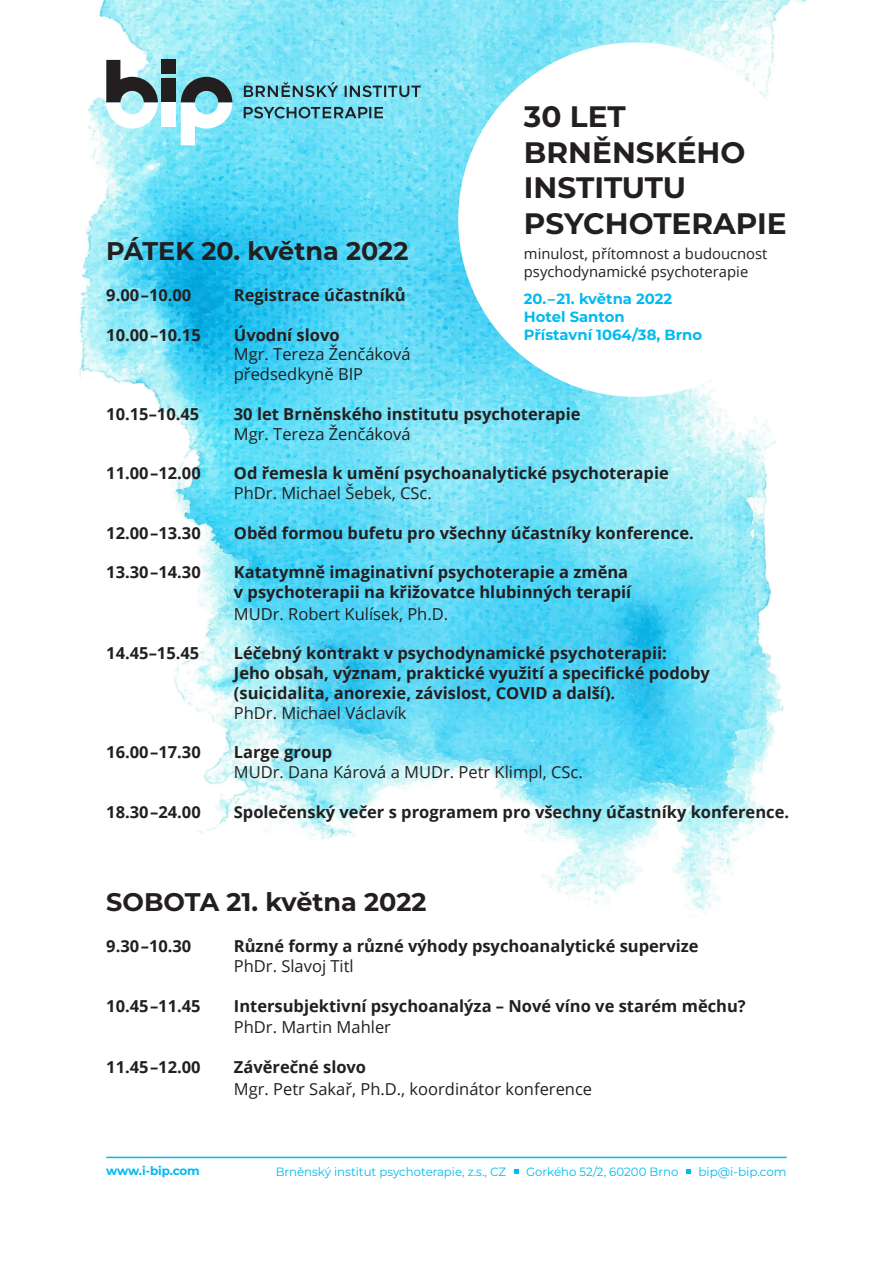
<style>
.page{position:relative;width:893px;height:1263px;background:#fff}
.page>*{position:absolute;margin:0;border:0;box-sizing:border-box;transform-origin:0 0}
.t1{font:700 29.55px "Montserrat";color:#231f20}
.t2{font:700 25.5px "Montserrat";color:#231f20}
.t3{font:700 16.5px "Open Sans";color:#231f20}
.t4{font:16.5px "Open Sans";color:#231f20}
.t5{font:14.85px "Open Sans";color:#231f20}
.t6{font:700 14.85px "Montserrat";color:#00baf1}
.t7{font:12px "Montserrat";color:#00baf1}
.t8{font:700 12px "Montserrat";letter-spacing:-.015em;color:#00baf1}
</style>
<div class="page">
<img style="left:79px;top:0;width:728px;height:1159px">
<svg style="left:244px;top:107px;width:139px;height:11px;background:#54919d"></svg>
<svg style="left:244px;top:82px;width:177px;height:15px;background:#64a8b5"></svg>
<div style="left:162px;top:78px;width:14px;height:25px;background:#231f20"></div>
<svg style="left:106px;top:60px;width:52px;height:68px"></svg>
<div style="left:162px;top:103px;width:14px;height:24px;background:#fff"></div>
<div style="left:162px;top:60px;width:14px;height:14px;background:#231f20"></div>
<svg style="left:181px;top:77px;width:51px;height:68px"></svg>
<div style="left:458px;top:42px;width:354px;height:355px;background:#fff;border-radius:50%"></div>
<svg style="left:514px;top:1169px;width:5px;height:5px"></svg>
<svg style="left:686px;top:1169px;width:5px;height:5px"></svg>
<hr style="left:106px;top:1157px;width:681px;height:1px;background:#00baf1">
<p class="t1" style="left:524px;top:96px;width:103px">30 LET</p>
<p class="t1" style="left:524px;top:131px;width:223px">BRNĚNSKÉHO</p>
<p class="t1" style="left:524px;top:167px;width:164px">INSTITUTU</p>
<p class="t1" style="left:524px;top:202px;width:264px">PSYCHOTERAPIE</p>
<p class="t5" style="left:524px;top:244px;width:245px">minulost, přítomnost a budoucnost</p>
<p class="t5" style="left:524px;top:262px;width:226px">psychodynamické psychoterapie</p>
<p class="t6" style="left:524px;top:288px;width:150px">20.–21. května 2022</p>
<p class="t6" style="left:524px;top:306px;width:102px">Hotel Santon</p>
<p class="t6" style="left:524px;top:324px;width:180px">Přístavní 1064/38, Brno</p>
<p class="t2" style="left:106px;top:232px;width:304px">PÁTEK 20. května 2022</p>
<p class="t3" style="left:106px;top:283px;width:87px">9.00–10.00</p>
<p class="t3" style="left:234px;top:283px;width:173px">Registrace účastníků</p>
<p class="t3" style="left:106px;top:323px;width:96px">10.00–10.15</p>
<p class="t3" style="left:234px;top:323px;width:107px">Úvodní slovo</p>
<p class="t4" style="left:234px;top:343px;width:178px">Mgr. Tereza Ženčáková</p>
<p class="t4" style="left:234px;top:363px;width:131px">předsedkyně BIP</p>
<p class="t3" style="left:106px;top:402px;width:95px">10.15–10.45</p>
<p class="t3" style="left:234px;top:402px;width:348px">30 let Brněnského institutu psychoterapie</p>
<p class="t4" style="left:234px;top:422px;width:178px">Mgr. Tereza Ženčáková</p>
<p class="t3" style="left:106px;top:462px;width:96px">11.00–12.00</p>
<p class="t3" style="left:234px;top:462px;width:436px">Od řemesla k umění psychoanalytické psychoterapie</p>
<p class="t4" style="left:234px;top:482px;width:199px">PhDr. Michael Šebek, CSc.</p>
<p class="t3" style="left:106px;top:521px;width:96px">12.00–13.30</p>
<p class="t3" style="left:234px;top:521px;width:461px">Oběd formou bufetu pro všechny účastníky konference.</p>
<p class="t3" style="left:106px;top:561px;width:96px">13.30–14.30</p>
<p class="t3" style="left:234px;top:561px;width:396px">Katatymně imaginativní psychoterapie a změna</p>
<p class="t3" style="left:234px;top:580px;width:399px">v psychoterapii na křižovatce hlubinných terapií</p>
<p class="t4" style="left:234px;top:602px;width:216px">MUDr. Robert Kulísek, Ph.D.</p>
<p class="t3" style="left:106px;top:642px;width:95px">14.45–15.45</p>
<p class="t3" style="left:234px;top:642px;width:434px">Léčebný kontrakt v psychodynamické psychoterapii:</p>
<p class="t3" style="left:234px;top:661px;width:477px">Jeho obsah, význam, praktické využití a specifické podoby</p>
<p class="t3" style="left:234px;top:681px;width:383px">(suicidalita, anorexie, závislost, COVID a další).</p>
<p class="t4" style="left:234px;top:701px;width:174px">PhDr. Michael Václavík</p>
<p class="t3" style="left:106px;top:741px;width:96px">16.00–17.30</p>
<p class="t3" style="left:234px;top:741px;width:100px">Large group</p>
<p class="t4" style="left:234px;top:761px;width:350px">MUDr. Dana Kárová a MUDr. Petr Klimpl, CSc.</p>
<p class="t3" style="left:106px;top:800px;width:96px">18.30–24.00</p>
<p class="t3" style="left:234px;top:800px;width:557px">Společenský večer s programem pro všechny účastníky konference.</p>
<p class="t2" style="left:106px;top:883px;width:322px">SOBOTA 21. května 2022</p>
<p class="t3" style="left:106px;top:935px;width:87px">9.30–10.30</p>
<p class="t3" style="left:234px;top:935px;width:466px">Různé formy a různé výhody psychoanalytické supervize</p>
<p class="t4" style="left:234px;top:955px;width:121px">PhDr. Slavoj Titl</p>
<p class="t3" style="left:106px;top:994px;width:96px">10.45–11.45</p>
<p class="t3" style="left:234px;top:994px;width:513px">Intersubjektivní psychoanalýza – Nové víno ve starém měchu?</p>
<p class="t4" style="left:234px;top:1016px;width:159px">PhDr. Martin Mahler</p>
<p class="t3" style="left:106px;top:1055px;width:96px">11.45–12.00</p>
<p class="t3" style="left:234px;top:1055px;width:134px">Závěrečné slovo</p>
<p class="t4" style="left:234px;top:1077px;width:360px">Mgr. Petr Sakař, Ph.D., koordinátor konference</p>
<p class="t8" style="left:106px;top:1162px;width:95px">www.i-bip.com</p>
<p class="t7" style="left:276px;top:1164px;width:232px">Brněnský institut psychoterapie, z.s., CZ</p>
<p class="t7" style="left:526px;top:1164px;width:154px">Gorkého 52/2, 60200 Brno</p>
<p class="t7" style="left:698px;top:1164px;width:90px">bip@i-bip.com</p>
</div>
